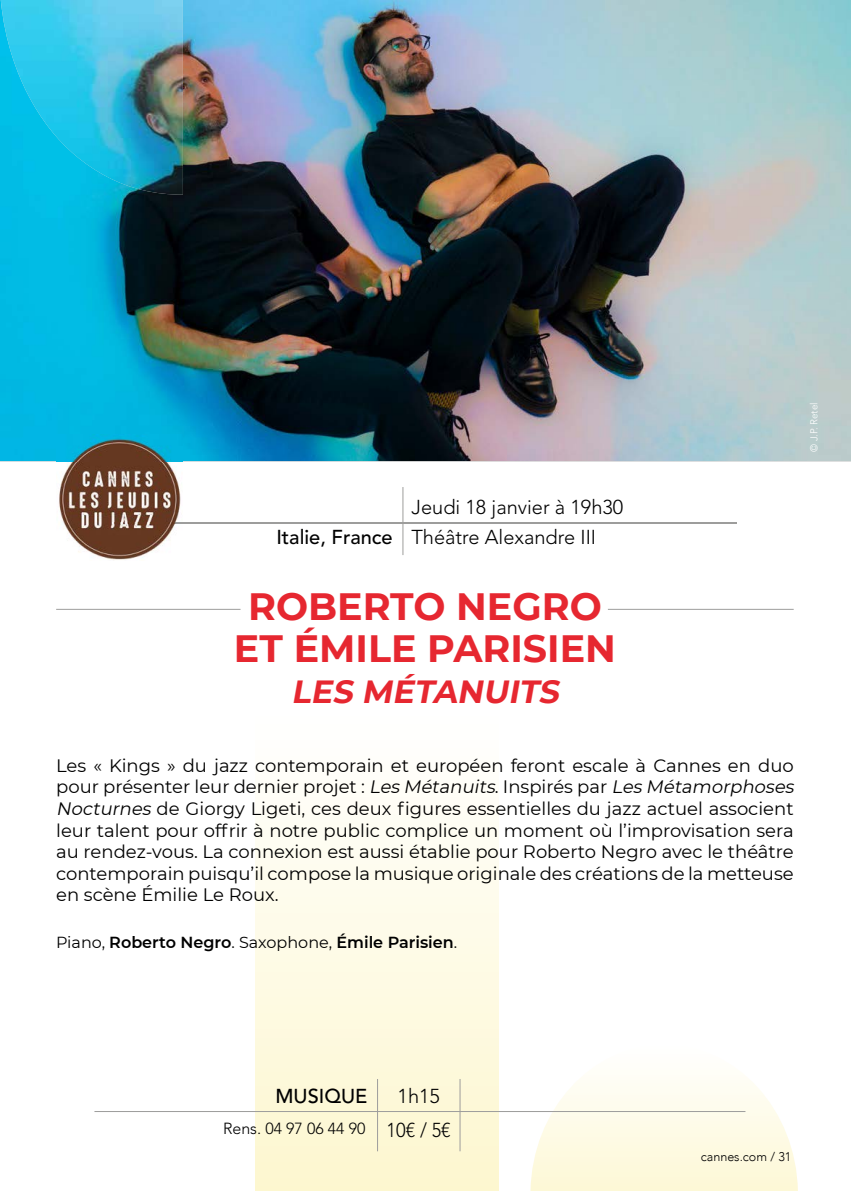
<style>
.page{position:relative;width:851px;height:1191px;background:#fff}
.page>*{position:absolute;margin:0;border:0;box-sizing:border-box;transform-origin:0 0}
.t1{font:700 38px/41.4px "Montserrat";color:#e62730;text-align:center}
.t2{font:italic 700 32px "Montserrat";color:#e62730}
.t3{font:300 20px/30px "Avenir LT Std";color:#000}
.t4{font:500 20px "Avenir LT Std";color:#000}
.t5{font:18px/21.6px "Montserrat";color:#000}
.t6{font:600 16px "Montserrat";color:#000}
.t7{font:300 16px "Avenir LT Std";color:#000}
.t8{font:300 12.6px "Avenir";color:#000}
.t9{font:300 10px "Avenir LT Std";letter-spacing:-.01em;color:#fff}
.s1{font-style:italic}
.s2{font-weight:400}
.s3{font-size:20px}
</style>
<div class="page">
<svg style="left:530px;top:1080px;width:267px;height:111px"></svg>
<div style="left:255px;top:713px;width:243px;height:478px;background:linear-gradient(to bottom,#fff,#fdf7cf)"></div>
<img style="left:0;top:0;width:850px;height:461px">
<img style="left:1px;top:0;width:182px;height:195px">
<hr style="left:402px;top:487px;width:1px;height:68px;background:#9d9d9c">
<hr style="left:113px;top:522px;width:623px;height:1px;background:#9d9d9c">
<hr style="left:377px;top:1079px;width:1px;height:72px;background:#9d9d9c">
<hr style="left:459px;top:1079px;width:1px;height:72px;background:#9d9d9c">
<hr style="left:94px;top:1111px;width:651px;height:1px;background:#9d9d9c">
<hr style="left:56px;top:609px;width:184px;height:1px;background:#9d9d9c">
<hr style="left:607px;top:609px;width:186px;height:1px;background:#9d9d9c">
<img style="left:56px;top:435px;width:127px;height:125px">
<img style="left:113px;top:522px;width:70px;height:1px">
<p class="t4" style="left:276px;top:525px;width:118px">Italie, France</p>
<p class="t3" style="left:411px;top:491px;width:213px">Jeudi 18 janvier à 19h30<br>Théâtre Alexandre III</p>
<h1 class="t1" style="left:234px;top:584px;width:383px">ROBERTO NEGRO<br>ET ÉMILE PARISIEN</h1>
<h2 class="t2" style="left:291px;top:668px;width:276px">LES MÉTANUITS</h2>
<p class="t9" style="left:808px;top:452px;width:51px;rotate:-90deg">© J.P. Retel</p>
<p class="t5" style="left:56px;top:754px;width:743px">Les « Kings » du jazz contemporain et européen feront escale à Cannes en duo pour présenter leur dernier projet : <span class="s1">Les Métanuits</span>. Inspirés par <span class="s1">Les Métamorphoses Nocturnes</span> de Giorgy Ligeti, ces deux figures essentielles du jazz actuel associent leur talent pour offrir à notre public complice un moment où l’improvisation sera au rendez-vous. La connexion est aussi établie pour Roberto Negro avec le théâtre contemporain puisqu’il compose la musique originale des créations de la metteuse en scène Émilie Le Roux.</p>
<p class="t6" style="left:56px;top:930px;width:402px"><span class="s2">Piano,</span> Roberto Negro<span class="s2">. Saxophone,</span> Émile Parisien<span class="s2">.</span></p>
<p class="t4" style="left:275px;top:1085px;width:93px">MUSIQUE</p>
<p class="t3" style="left:397px;top:1081px;width:44px">1h15</p>
<p class="t7" style="left:223px;top:1118px;width:229px">Rens. 04 97 06 44 90 <span class="s3">10€ / 5€</span></p>
<p class="t8" style="left:700px;top:1149px;width:92px">cannes.com / 31</p>
</div>
